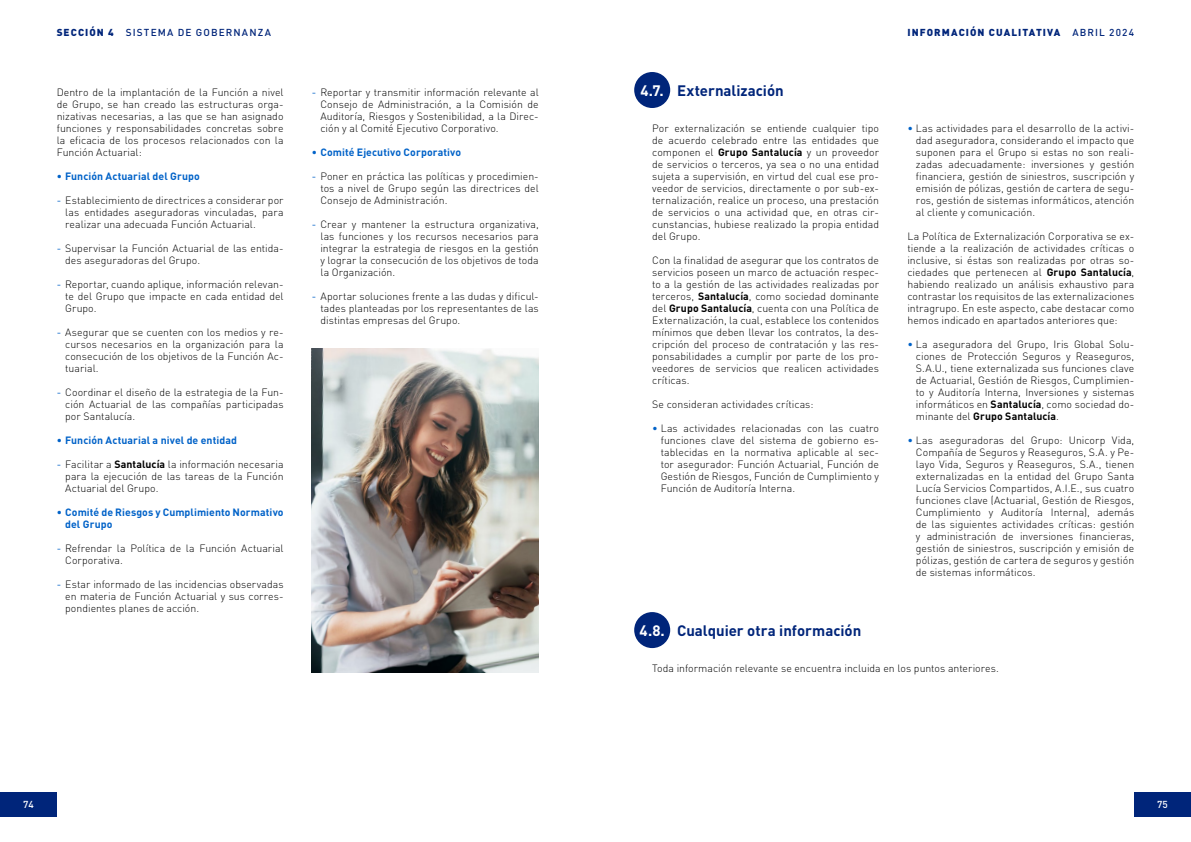
<style>
.page{position:relative;width:1191px;height:842px;background:#fff}
.page>*{position:absolute;margin:0;border:0;box-sizing:border-box;transform-origin:0 0}
.t1{font:700 15px "DIN Pro";letter-spacing:-.005em;color:#00257a}
.t2{font:700 15px "DIN Pro";color:#fff}
.t3{font:300 10.5px/12px "DIN Pro";color:#000;text-align:justify}
.t4{font:700 10.5px/12px "DIN Pro";letter-spacing:.005em;color:#0062c8}
.t5{font:900 10px "DIN Pro";letter-spacing:.105em;color:#00257a}
.t6{font:500 10px "DIN Pro";letter-spacing:.11em;color:#00257a}
.t7{font:500 10px "DIN Pro";color:#fff}
.s1{font-weight:900}
.s2{font-weight:500}
.s3{font-weight:400;color:#0062c8}
.s4{font-weight:700}
.s5{color:#0062c8}
</style>
<div class="page">
<div style="left:0;top:792px;width:57px;height:24px;background:#00257a"></div>
<div style="left:1134px;top:792px;width:57px;height:24px;background:#00257a"></div>
<div style="left:634px;top:72px;width:36px;height:36px;background:#00257a;border-radius:50%"></div>
<div style="left:634px;top:612px;width:36px;height:36px;background:#00257a;border-radius:50%"></div>
<img style="left:312px;top:348px;width:227px;height:324px">
<p class="t6" style="left:57px;top:24px;width:216px"><span class="s1">SECCIÓN 4</span> SISTEMA DE GOBERNANZA</p>
<p class="t5" style="left:907px;top:24px;width:228px">INFORMACIÓN CUALITATIVA <span class="s2">ABRIL 2024</span></p>
<p class="t3" style="left:57px;top:85px;width:228px">Dentro de la implantación de la Función a nivel de Grupo, se han creado las estructuras orga&shy;nizativas necesarias, a las que se han asignado funciones y responsabilidades concretas sobre la eficacia de los procesos relacionados con la Función Actuarial:</p>
<p class="t4" style="left:57px;top:169px;width:145px">• Función Actuarial del Grupo</p>
<p class="t3" style="left:65px;top:193px;width:220px;text-indent:-9px"><span class="s3">-</span> Establecimiento de directrices a considerar por las entidades aseguradoras vinculadas, para realizar una adecuada Función Actuarial.</p>
<p class="t3" style="left:65px;top:241px;width:220px;text-indent:-9px"><span class="s3">-</span> Supervisar la Función Actuarial de las entida&shy;des aseguradoras del Grupo.</p>
<p class="t3" style="left:65px;top:277px;width:220px;text-indent:-9px"><span class="s3">-</span> Reportar, cuando aplique, información relevan&shy;te del Grupo que impacte en cada entidad del Grupo.</p>
<p class="t3" style="left:65px;top:325px;width:220px;text-indent:-9px"><span class="s3">-</span> Asegurar que se cuenten con los medios y re&shy;cursos necesarios en la organización para la consecución de los objetivos de la Función Ac&shy;tuarial.</p>
<p class="t3" style="left:65px;top:385px;width:220px;text-indent:-9px"><span class="s3">-</span> Coordinar el diseño de la estrategia de la Fun&shy;ción Actuarial de las compañías participadas por Santalucía.</p>
<p class="t4" style="left:57px;top:433px;width:182px">• Función Actuarial a nivel de entidad</p>
<p class="t3" style="left:65px;top:457px;width:220px;text-indent:-9px"><span class="s3">-</span> Facilitar a <span class="s4">Santalucía</span> la información necesaria para la ejecución de las tareas de la Función Actuarial del Grupo.</p>
<p class="t4" style="left:65px;top:505px;width:220px;text-indent:-9px">• Comité de Riesgos y Cumplimiento Normativo del Grupo</p>
<p class="t3" style="left:65px;top:541px;width:220px;text-indent:-9px"><span class="s3">-</span> Refrendar la Política de la Función Actuarial<br>Corporativa.</p>
<p class="t3" style="left:65px;top:577px;width:220px;text-indent:-9px"><span class="s3">-</span> Estar informado de las incidencias observadas en materia de Función Actuarial y sus corres&shy;pondientes planes de acción.</p>
<p class="t3" style="left:320px;top:85px;width:220px;text-indent:-9px"><span class="s3">-</span> Reportar y transmitir información relevante al Consejo de Administración, a la Comisión de Auditoría, Riesgos y Sostenibilidad, a la Direc&shy;ción y al Comité Ejecutivo Corporativo.</p>
<p class="t4" style="left:312px;top:145px;width:151px">• Comité Ejecutivo Corporativo</p>
<p class="t3" style="left:320px;top:169px;width:220px;text-indent:-9px"><span class="s3">-</span> Poner en práctica las políticas y procedimien&shy;tos a nivel de Grupo según las directrices del Consejo de Administración.</p>
<p class="t3" style="left:320px;top:217px;width:220px;text-indent:-9px"><span class="s3">-</span> Crear y mantener la estructura organizativa, las funciones y los recursos necesarios para integrar la estrategia de riesgos en la gestión y lograr la consecución de los objetivos de toda la Organización.</p>
<p class="t3" style="left:320px;top:289px;width:220px;text-indent:-9px"><span class="s3">-</span> Aportar soluciones frente a las dudas y dificul&shy;tades planteadas por los representantes de las distintas empresas del Grupo.</p>
<h1 class="t2" style="left:640px;top:78px;width:25px">4.7.</h1>
<h1 class="t1" style="left:677px;top:78px;width:108px">Externalización</h1>
<p class="t3" style="left:652px;top:121px;width:228px">Por externalización se entiende cualquier tipo de acuerdo celebrado entre las entidades que componen el <span class="s4">Grupo Santalucía</span> y un proveedor de servicios o terceros, ya sea o no una entidad sujeta a supervisión, en virtud del cual ese pro&shy;veedor de servicios, directamente o por sub-ex&shy;ternalización, realice un proceso, una prestación de servicios o una actividad que, en otras cir&shy;cunstancias, hubiese realizado la propia entidad del Grupo.</p>
<p class="t3" style="left:652px;top:253px;width:228px">Con la finalidad de asegurar que los contratos de servicios poseen un marco de actuación respec&shy;to a la gestión de las actividades realizadas por terceros, <span class="s4">Santalucía</span>, como sociedad dominante del <span class="s4">Grupo Santalucía</span>, cuenta con una Política de Externalización, la cual, establece los contenidos mínimos que deben llevar los contratos, la des&shy;cripción del proceso de contratación y las res&shy;ponsabilidades a cumplir por parte de los pro&shy;veedores de servicios que realicen actividades críticas.</p>
<p class="t3" style="left:652px;top:397px;width:163px">Se consideran actividades críticas:</p>
<p class="t3" style="left:660px;top:421px;width:220px;text-indent:-9px"><span class="s5">•</span> Las actividades relacionadas con las cuatro funciones clave del sistema de gobierno es&shy;tablecidas en la normativa aplicable al sec&shy;tor asegurador: Función Actuarial, Función de Gestión de Riesgos, Función de Cumplimiento y Función de Auditoría Interna.</p>
<h1 class="t2" style="left:639px;top:618px;width:27px">4.8.</h1>
<h1 class="t1" style="left:677px;top:618px;width:186px">Cualquier otra información</h1>
<p class="t3" style="left:916px;top:121px;width:220px;text-indent:-9px"><span class="s5">•</span> Las actividades para el desarrollo de la activi&shy;dad aseguradora, considerando el impacto que suponen para el Grupo si estas no son reali&shy;zadas adecuadamente: inversiones y gestión financiera, gestión de siniestros, suscripción y emisión de pólizas, gestión de cartera de segu&shy;ros, gestión de sistemas informáticos, atención al cliente y comunicación.</p>
<p class="t3" style="left:907px;top:229px;width:228px">La Política de Externalización Corporativa se ex&shy;tiende a la realización de actividades críticas o inclusive, si éstas son realizadas por otras so&shy;ciedades que pertenecen al <span class="s4">Grupo Santalucía</span>, habiendo realizado un análisis exhaustivo para contrastar los requisitos de las externalizaciones intragrupo. En este aspecto, cabe destacar como hemos indicado en apartados anteriores que:</p>
<p class="t3" style="left:916px;top:337px;width:220px;text-indent:-9px"><span class="s5">•</span> La aseguradora del Grupo, Iris Global Solu&shy;ciones de Protección Seguros y Reaseguros, S.A.U., tiene externalizada sus funciones clave de Actuarial, Gestión de Riesgos, Cumplimien&shy;to y Auditoría Interna, Inversiones y sistemas informáticos en <span class="s4">Santalucía</span>, como sociedad do&shy;minante del <span class="s4">Grupo Santalucía</span>.</p>
<p class="t3" style="left:916px;top:433px;width:220px;text-indent:-9px"><span class="s5">•</span> Las aseguradoras del Grupo: Unicorp Vida, Compañía de Seguros y Reaseguros, S.A. y Pe&shy;layo Vida, Seguros y Reaseguros, S.A., tienen externalizadas en la entidad del Grupo Santa Lucía Servicios Compartidos, A.I.E., sus cuatro funciones clave (Actuarial, Gestión de Riesgos, Cumplimiento y Auditoría Interna), además de las siguientes actividades críticas: gestión y administración de inversiones financieras, gestión de siniestros, suscripción y emisión de pólizas, gestión de cartera de seguros y gestión de sistemas informáticos.</p>
<p class="t3" style="left:652px;top:661px;width:348px">Toda información relevante se encuentra incluida en los puntos anteriores.</p>
<p class="t7" style="left:23px;top:796px;width:12px">74</p>
<p class="t7" style="left:1157px;top:796px;width:12px">75</p>
</div>
